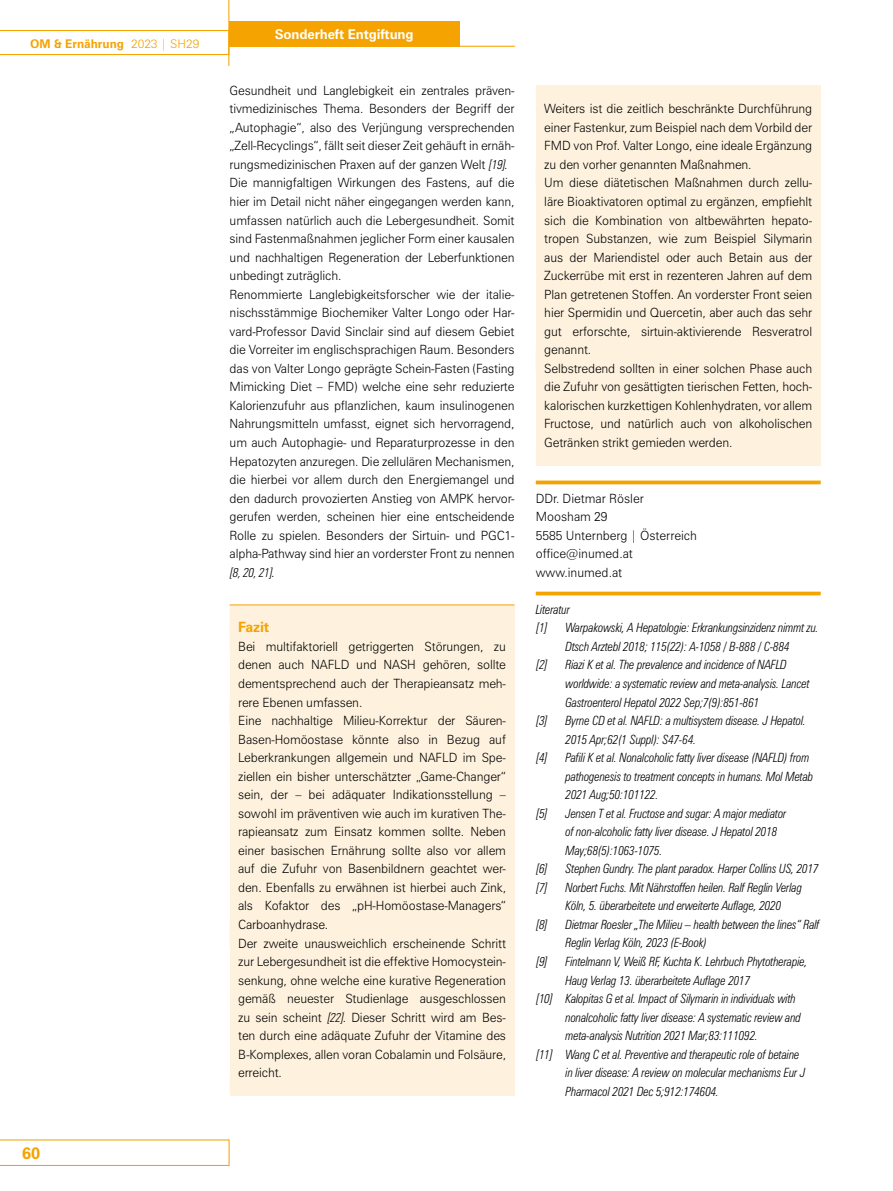
<style>
.page{position:relative;width:893px;height:1191px;background:#fff}
.page>*{position:absolute;margin:0;border:0;box-sizing:border-box;transform-origin:0 0}
.t1{font:700 16.5px "Zurich BT";color:#f5a300}
.t2{font:700 14.25px "Zurich BT";letter-spacing:-.01em;color:#f5a300}
.t3{font:700 13.5px "Zurich BT";letter-spacing:-.01em;color:#fff}
.t4{font:300 12.75px/18.6px "Zurich BT";letter-spacing:-.01em;color:#000;scale:.95 1}
.t5{font:italic 300 condensed 12.75px/18.6px "Zurich BT";letter-spacing:-.01em;color:#000;scale:.95 1}
.t6{font:italic 300 condensed 12.75px "Univers";color:#000;scale:.95 1}
.t7{font:700 12px "Zurich BT";color:#f5a300}
.s1{font-weight:300}
.s2{font-family:"Univers";font-style:italic;font-stretch:condensed}
.s3{font-family:"Zurich BT";font-style:normal;font-stretch:normal}
.s4{font-family:"Univers"}
</style>
<div class="page">
<hr style="left:228px;top:0;width:1px;height:66px;background:#f5a300">
<hr style="left:457px;top:46px;width:58px;height:1px;background:#f5a300">
<div style="left:229px;top:21px;width:230px;height:26px;background:#f5a300"></div>
<svg style="left:0;top:30px;width:229px;height:25px"></svg>
<div style="left:230px;top:605px;width:284px;height:490px;background:#fef2de"></div>
<div style="left:536px;top:86px;width:285px;height:379px;background:#fef2de"></div>
<svg style="left:536px;top:480px;width:285px;height:4px"></svg>
<svg style="left:536px;top:591px;width:285px;height:4px"></svg>
<hr style="left:230px;top:604px;width:284px;height:1px;background:#f5a300">
<svg style="left:0;top:1139px;width:230px;height:27px"></svg>
<p class="t7" style="left:30px;top:36px;width:171px">OM &amp; Ernährung <span class="s1">2023 | SH29</span></p>
<p class="t1" style="left:22px;top:1143px;width:20px">60</p>
<p class="t3" style="left:275px;top:26px;width:140px">Sonderheft Entgiftung</p>
<p class="t4" style="left:230px;top:81px;width:301px">Gesundheit und Langlebigkeit ein zentrales präven&shy;tivmedizinisches Thema. Besonders der Begriff der „Autophagie“, also des Verjüngung versprechenden „Zell-Recyclings“, fällt seit dieser Zeit gehäuft in ernäh&shy;rungsmedizinischen Praxen auf der ganzen Welt <span class="s2">[19]</span>.<br>Die mannigfaltigen Wirkungen des Fastens, auf die hier im Detail nicht näher eingegangen werden kann, umfassen natürlich auch die Lebergesundheit. Somit sind Fastenmaßnahmen jeglicher Form einer kausalen und nachhaltigen Regeneration der Leberfunktionen unbedingt zuträglich.<br>Renommierte Langlebigkeitsforscher wie der italie&shy;nischsstämmige Biochemiker Valter Longo oder Har&shy;vard-Professor David Sinclair sind auf diesem Gebiet die Vorreiter im englischsprachigen Raum. Besonders das von Valter Longo geprägte Schein-Fasten (Fasting Mimicking Diet – FMD) welche eine sehr reduzierte Kalorienzufuhr aus pflanzlichen, kaum insulinogenen Nahrungsmitteln umfasst, eignet sich hervorragend, um auch Autophagie- und Reparaturprozesse in den Hepatozyten anzuregen. Die zellulären Mechanismen, die hierbei vor allem durch den Energiemangel und den dadurch provozierten Anstieg von AMPK hervor&shy;gerufen werden, scheinen hier eine entscheidende Rolle zu spielen. Besonders der Sirtuin- und PGC1- alpha-Pathway sind hier an vorderster Front zu nennen</p>
<p class="t6" style="left:230px;top:564px;width:49px">[8, 20, 21]<span class="s3">.</span></p>
<p class="t2" style="left:238px;top:618px;width:33px">Fazit</p>
<p class="t4" style="left:238px;top:637px;width:284px">Bei multifaktoriell getriggerten Störungen, zu denen auch NAFLD und NASH gehören, sollte dementsprechend auch der Therapieansatz meh&shy;rere Ebenen umfassen.<br>Eine nachhaltige Milieu-Korrektur der Säuren-Basen-Homöostase könnte also in Bezug auf Leberkrankungen allgemein und NAFLD im Spe&shy;ziellen ein bisher unterschätzter „Game-Changer“ sein, der – bei adäquater Indikationsstellung – sowohl im präventiven wie auch im kurativen The&shy;rapieansatz zum Einsatz kommen sollte. Neben einer basischen Ernährung sollte also vor allem auf die Zufuhr von Basenbildnern geachtet wer&shy;den. Ebenfalls zu erwähnen ist hierbei auch Zink, als Kofaktor des „pH-Homöostase-Managers“ Carboanhydrase.<br>Der zweite unausweichlich erscheinende Schritt zur Lebergesundheit ist die effektive Homocystein&shy;senkung, ohne welche eine kurative Regeneration gemäß neuester Studienlage ausgeschlossen zu sein scheint <span class="s2">[22]</span>. Dieser Schritt wird am Bes&shy;ten durch eine adäquate Zufuhr der Vitamine des B-Komplexes, allen voran Cobalamin und Folsäure, erreicht.</p>
<p class="t4" style="left:544px;top:99px;width:284px">Weiters ist die zeitlich beschränkte Durchführung einer Fastenkur, zum Beispiel nach dem Vorbild der FMD von Prof. Valter Longo, eine ideale Ergänzung zu den vorher genannten Maßnahmen.<br>Um diese diätetischen Maßnahmen durch zellu&shy;läre Bioaktivatoren optimal zu ergänzen, empfiehlt sich die Kombination von altbewährten hepato&shy;tropen Substanzen, wie zum Beispiel Silymarin aus der Mariendistel oder auch Betain aus der Zuckerrübe mit erst in rezenteren Jahren auf dem Plan getretenen Stoffen. An vorderster Front seien hier Spermidin und Quercetin, aber auch das sehr gut erforschte, sirtuin-aktivierende Resveratrol genannt.<br>Selbstredend sollten in einer solchen Phase auch die Zufuhr von gesättigten tierischen Fetten, hoch&shy;kalorischen kurzkettigen Kohlenhydraten, vor allem Fructose, und natürlich auch von alkoholischen Getränken strikt gemieden werden.</p>
<p class="t4" style="left:536px;top:488px;width:171px">DDr. Dietmar Rösler<br>Moosham 29<br>5585 Unternberg | Österreich office@inumed.at www.inumed.at</p>
<p class="t5" style="left:536px;top:600px;width:37px">Literatur</p>
<p class="t6" style="left:536px;top:620px;width:13px">[1]</p>
<p class="t5" style="left:566px;top:618px;width:268px">Warpakowski, A Hepatologie: Erkrankungsinzidenz nimmt zu.<br>Dtsch Arztebl 2018; 115(22): A-1058 / B-888 / C-884</p>
<p class="t6" style="left:536px;top:657px;width:13px">[2]</p>
<p class="t5" style="left:566px;top:655px;width:258px">Riazi K et al. The prevalence and incidence of NAFLD worldwide: a systematic review and meta-analysis. Lancet<br>Gastroenterol Hepatol 2022 Sep;7(9):851-861</p>
<p class="t6" style="left:536px;top:713px;width:13px">[3]</p>
<p class="t5" style="left:566px;top:711px;width:255px">Byrne CD et al. NAFLD: a multisystem disease. J Hepatol.<br>2015 Apr;62(1 Suppl): S47-64.</p>
<p class="t6" style="left:536px;top:750px;width:13px">[4]</p>
<p class="t5" style="left:566px;top:748px;width:262px">Pafili K et al. Nonalcoholic fatty liver disease (NAFLD) from pathogenesis to treatment concepts in humans. Mol Metab<br>2021 Aug;50:101122.</p>
<p class="t6" style="left:536px;top:805px;width:13px">[5]</p>
<p class="t5" style="left:566px;top:803px;width:234px">Jensen T et al. Fructose and sugar: A major mediator of non-alcoholic fatty liver disease. J Hepatol 2018<br>May;68(5):1063-1075.</p>
<p class="t6" style="left:536px;top:861px;width:13px">[6]</p>
<p class="t5" style="left:566px;top:859px;width:268px">Stephen Gundry. The plant paradox. Harper Collins US, 2017</p>
<p class="t6" style="left:536px;top:879px;width:13px">[7]</p>
<p class="t5" style="left:566px;top:878px;width:250px">Norbert Fuchs. Mit Nährstoffen heilen. Ralf Reglin Verlag<br>Köln, 5. überarbeitete und erweiterte Auflage, 2020</p>
<p class="t6" style="left:536px;top:916px;width:13px">[8]</p>
<p class="t5" style="left:566px;top:915px;width:269px">Dietmar Roesler „The Milieu – health between the lines“ Ralf<br>Reglin Verlag Köln, 2023 (E-Book)</p>
<p class="t6" style="left:536px;top:953px;width:13px">[9]</p>
<p class="t5" style="left:566px;top:952px;width:256px">Fintelmann V, Weiß RF, Kuchta K. Lehrbuch Phytotherapie,</p>
<p class="t5" style="left:566px;top:970px;width:196px">Haug Verlag 13. überarbeitete Auflage 2017</p>
<p class="t5" style="left:536px;top:989px;width:275px"><span class="s4">[10]</span> Kalopitas G et al. Impact of Silymarin in individuals with</p>
<p class="t5" style="left:566px;top:1007px;width:249px">nonalcoholic fatty liver disease: A systematic review and</p>
<p class="t5" style="left:566px;top:1026px;width:204px">meta-analysis Nutrition 2021 Mar;83:111092.</p>
<p class="t5" style="left:536px;top:1044px;width:279px"><span class="s4">[11]</span> Wang C et al. Preventive and therapeutic role of betaine</p>
<p class="t5" style="left:566px;top:1063px;width:254px">in liver disease: A review on molecular mechanisms Eur J</p>
<p class="t5" style="left:566px;top:1081px;width:163px">Pharmacol 2021 Dec 5;912:174604.</p>
</div>
